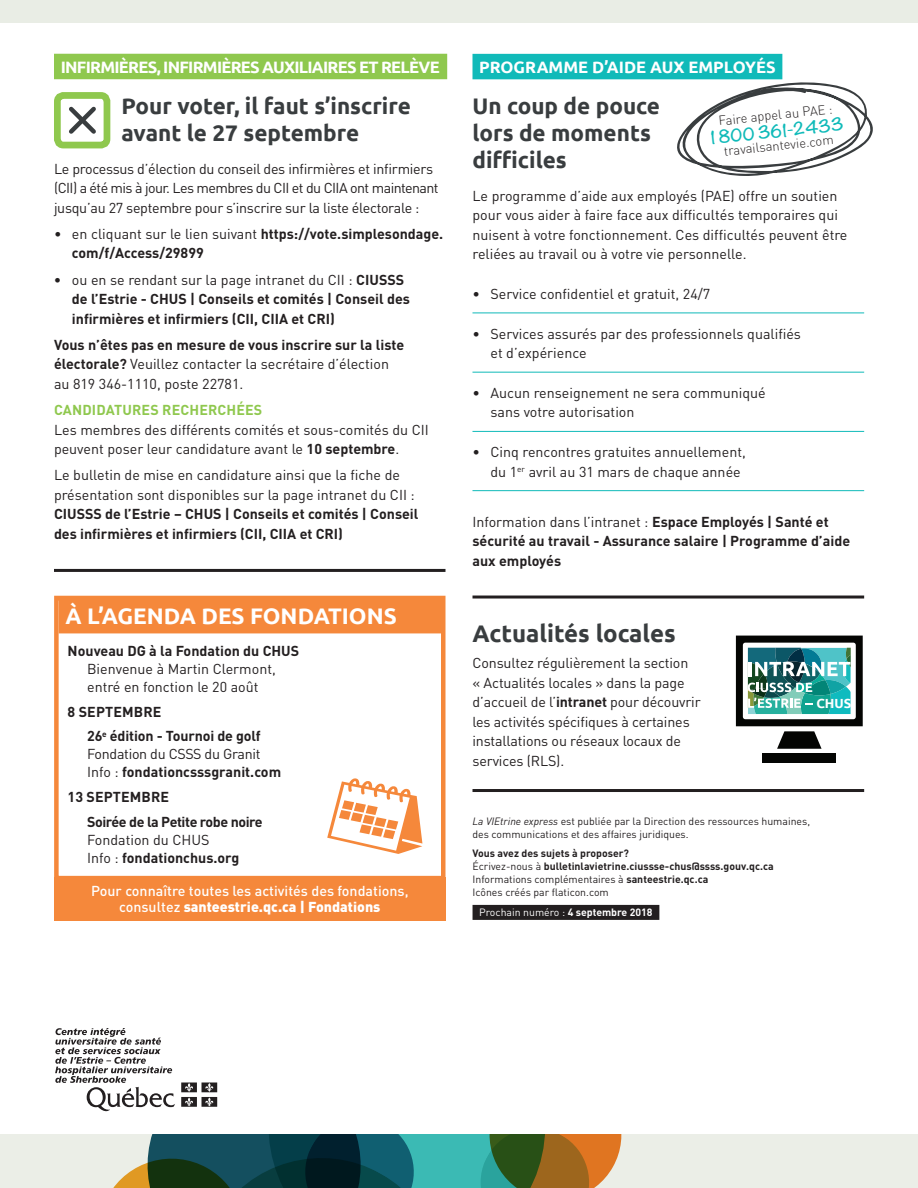
<style>
.page{position:relative;width:918px;height:1188px;background:#fff}
.page>*{position:absolute;margin:0;border:0;box-sizing:border-box;transform-origin:0 0}
.t1{font:700 24px "Ubuntu";color:#393d3f}
.t2{font:700 22.5px/27px "Ubuntu";color:#393d3f}
.t3{font:700 22.5px "Ubuntu";color:#fff}
.t4{font:700 16.5px "Ubuntu";letter-spacing:-.045em;color:#fff}
.t5{font:700 16.5px "Ubuntu";color:#fff}
.t6{font:700 15.45px "Noteworthy";color:#10bab9}
.t7{font:14.25px/19.5px "DIN Pro";color:#231f20}
.t8{font:700 14.25px/19.5px "DIN Pro";color:#231f20}
.t9{font:14.25px/19.5px "DIN Pro";letter-spacing:-.02em;color:#231f20}
.t10{font:500 14.25px/16.5px "DIN Pro";color:#fff;text-align:center}
.t11{font:700 14.25px/24.8px "DIN Pro";letter-spacing:-.03em;color:#231f20}
.t12{font:700 14.25px "DIN Pro";color:#8fc84e}
.t13{font:700 13.2px "Ubuntu";color:#fff}
.t14{font:300 13.05px "DIN Pro";color:#231f20}
.t15{font:700 10.5px/12.8px "DIN Pro";color:#231f20}
.t16{font:10.5px/12.8px "DIN Pro";color:#231f20}
.t17{font:10.5px "DIN Pro";color:#fff}
.s1{font-weight:400}
.s2{font-weight:700}
.s3{font-weight:900}
.s4{font-family:"DIN";font-style:italic}
</style>
<div class="page">
<div style="left:54px;top:54px;width:393px;height:25px;background:#8fc84e"></div>
<hr style="left:54px;top:569px;width:392px;height:3px;background:#231f20">
<div style="left:473px;top:905px;width:186px;height:15px;background:#231f20"></div>
<div style="left:472px;top:54px;width:310px;height:25px;background:#10bab9"></div>
<hr style="left:472px;top:313px;width:392px;height:1px;background:#10bab9">
<hr style="left:472px;top:372px;width:392px;height:1px;background:#10bab9">
<hr style="left:472px;top:431px;width:392px;height:1px;background:#10bab9">
<hr style="left:472px;top:490px;width:392px;height:1px;background:#10bab9">
<hr style="left:472px;top:596px;width:392px;height:3px;background:#231f20">
<hr style="left:472px;top:789px;width:392px;height:3px;background:#231f20">
<svg style="left:677px;top:82px;width:196px;height:94px"></svg>
<div style="left:54px;top:92px;width:56px;height:56px;border:7px solid #8fc84e;border-radius:6px"></div>
<svg style="left:69px;top:106px;width:27px;height:28px"></svg>
<svg style="left:327px;top:778px;width:95px;height:76px"></svg>
<div style="left:54px;top:877px;width:392px;height:43px;background:#f5883b"></div>
<div style="left:59px;top:597px;width:382px;height:36px;background:#f5883b"></div>
<div style="left:54px;top:596px;width:392px;height:284px;border:4px solid #f5883b"></div>
<div style="left:763px;top:754px;width:73px;height:9px;background:#040503"></div>
<svg style="left:736px;top:636px;width:127px;height:113px"></svg>
<div style="left:0;top:0;width:918px;height:23px;background:#e9ede5"></div>
<div style="left:0;top:1134px;width:918px;height:54px;background:#e9ede5"></div>
<svg style="left:113px;top:1134px;width:508px;height:54px;background:#426958"></svg>
<svg style="left:181px;top:1083px;width:36px;height:24px"></svg>
<svg style="left:55px;top:1028px;width:120px;height:83px"></svg>
<p class="t4" style="left:61px;top:57px;width:379px">INFIRMIÈRES, INFIRMIÈRES AUXILIAIRES ET RELÈVE</p>
<h2 class="t2" style="left:122px;top:92px;width:291px">Pour voter, il faut s’inscrire avant le 27 septembre</h2>
<p class="t9" style="left:54px;top:158px;width:386px">Le processus d’élection du conseil des infirmières et infirmiers (CII) a été mis à jour. Les membres du CII et du CIIA ont maintenant jusqu’au 27 septembre pour s’inscrire sur la liste électorale :</p>
<p class="t8" style="left:72px;top:223px;width:373px;text-indent:-18px"><span class="s1">• en cliquant sur le lien suivant</span> https://vote.simplesondage. com/f/Access/29899</p>
<p class="t8" style="left:72px;top:269px;width:339px;text-indent:-18px"><span class="s1">• ou en se rendant sur la page intranet du CII :</span> CIUSSS de l’Estrie - CHUS | Conseils et comités | Conseil des infirmières et infirmiers (CII, CIIA et CRI)</p>
<p class="t7" style="left:54px;top:334px;width:352px"><span class="s2">Vous n’êtes pas en mesure de vous inscrire sur la liste électorale?</span> Veuillez contacter la secrétaire d’élection au 819 346-1110, poste 22781.</p>
<p class="t12" style="left:54px;top:400px;width:15px">Candidature</p>
<p class="t12" style="left:150px;top:400px;width:22px">S recherchées</p>
<p class="t7" style="left:54px;top:419px;width:376px">Les membres des différents comités et sous-comités du CII peuvent poser leur candidature avant le <span class="s2">10 septembre</span>.</p>
<p class="t7" style="left:54px;top:465px;width:362px">Le bulletin de mise en candidature ainsi que la fiche de présentation sont disponibles sur la page intranet du CII :</p>
<p class="t8" style="left:54px;top:504px;width:366px">CIUSSS de l’Estrie – CHUS | Conseils et comités | Conseil des infirmières et infirmiers (CII, CIIA et CRI)</p>
<h2 class="t3" style="left:65px;top:603px;width:201px">À L’AGENDA des fondations</h2>
<p class="t8" style="left:68px;top:640px;width:233px">Nouveau DG à la Fondation du CHUS</p>
<p class="t7" style="left:87px;top:659px;width:190px;line-height:18px">Bienvenue à Martin Clermont, entré en fonction le 20 août</p>
<p class="t8" style="left:87px;top:699px;width:175px;line-height:24.8px;text-indent:-20px">8 septembre<br>26<sup>e</sup> édition - Tournoi de golf</p>
<p class="t9" style="left:87px;top:745px;width:196px;line-height:18px">Fondation du CSSS du Granit<br>Info : <span class="s2">fondationcsssgranit.com</span></p>
<p class="t11" style="left:87px;top:784px;width:177px;text-indent:-20px">13 septembre<br>Soirée de la Petite robe noire</p>
<p class="t7" style="left:87px;top:830px;width:154px;line-height:18px">Fondation du CHUS<br>Info : <span class="s2">fondationchus.org</span></p>
<p class="t10" style="left:91px;top:882px;width:319px">Pour connaître toutes les activités des fondations, consultez <span class="s3">santeestrie.qc.ca | Fondations</span></p>
<p class="t5" style="left:479px;top:57px;width:298px">PROGRAMME D’AIDE AUX EMPLOYÉS</p>
<h2 class="t2" style="left:472px;top:92px;width:189px">Un coup de pouce lors de moments difficiles</h2>
<p class="t7" style="left:472px;top:185px;width:376px">Le programme d’aide aux employés (PAE) offre un soutien pour vous aider à faire face aux difficultés temporaires qui nuisent à votre fonctionnement. Ces difficultés peuvent être reliées au travail ou à votre vie personnelle.</p>
<p class="t7" style="left:472px;top:284px;width:239px">• Service confidentiel et gratuit, 24/7</p>
<p class="t7" style="left:490px;top:323px;width:312px;text-indent:-18px">• Services assurés par des professionnels qualifiés et d’expérience</p>
<p class="t7" style="left:490px;top:383px;width:277px;text-indent:-18px">• Aucun renseignement ne sera communiqué sans votre autorisation</p>
<p class="t7" style="left:490px;top:442px;width:257px;text-indent:-18px">• Cinq rencontres gratuites annuellement, du 1<sup>er</sup> avril au 31 mars de chaque année</p>
<p class="t8" style="left:472px;top:511px;width:379px"><span class="s1">Information dans l’intranet :</span> Espace Employés | Santé et sécurité au travail - Assurance salaire | Programme d’aide aux employés</p>
<p class="t14" style="left:718px;top:112px;width:116px;rotate:-6deg">Faire appel au PAE :</p>
<p class="t6" style="left:709px;top:124px;width:135px;rotate:-6deg">1 800 361-2433</p>
<p class="t14" style="left:723px;top:142px;width:112px;rotate:-6deg">travailsantevie.com</p>
<h1 class="t1" style="left:472px;top:619px;width:205px">Actualités locales</h1>
<p class="t7" style="left:472px;top:653px;width:230px">Consultez régulièrement la section<br>« Actualités locales » dans la page d’accueil de l’<span class="s2">intranet</span> pour découvrir les activités spécifiques à certaines installations ou réseaux locaux de services (RLS).</p>
<p class="t13" style="left:816px;top:695px;width:37px">CHUS</p>
<p class="t16" style="left:473px;top:815px;width:339px"><span class="s4">La VIEtrine express</span> est publiée par la Direction des ressources humaines, des communications et des affaires juridiques.</p>
<p class="t15" style="left:473px;top:847px;width:303px">Vous avez des sujets à proposer?<br><span class="s1">Écrivez-nous à</span> bulletinlavietrine.ciussse-chus@ssss.gouv.qc.ca <span class="s1">Informations complémentaires à</span> santeestrie.qc.ca<br><span class="s1">Icônes créés par flaticon.com</span></p>
<p class="t17" style="left:479px;top:905px;width:175px">Prochain numéro : <span class="s2">4 septembre 2018</span></p>
</div>
